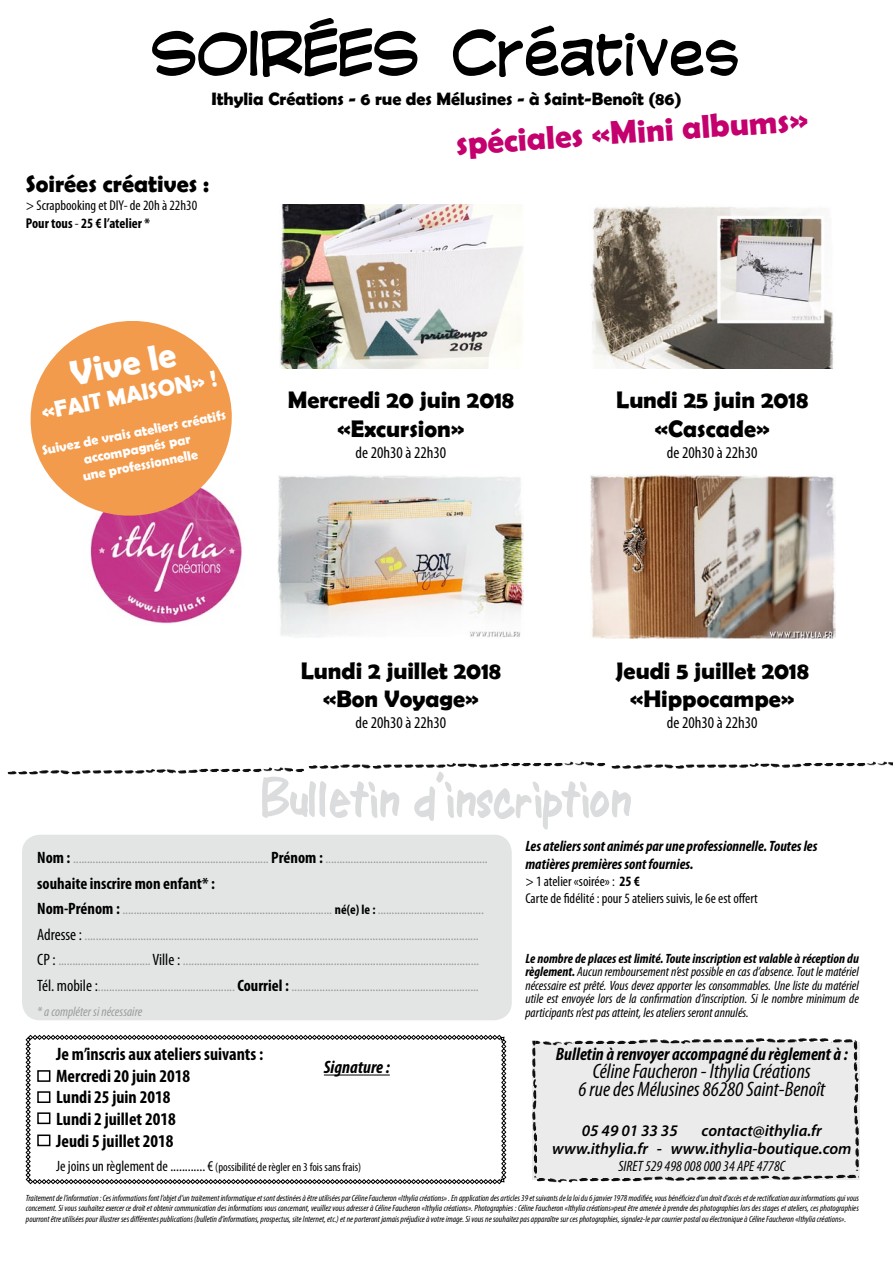
<style>
.page{position:relative;width:893px;height:1263px;background:#fff}
.page>*{position:absolute;margin:0;border:0;box-sizing:border-box;transform-origin:0 0}
.t1{font:58.5px "Rehotalko";color:#000}
.t2{font:55.5px "SNF Practicality";color:#dbdcdd}
.t3{font:700 35.85px "Berlin Sans FB Demi";color:#fff}
.t4{font:700 33px "Berlin Sans FB Demi";color:#c4006e}
.t5{font:700 24px/28.8px "Berlin Sans FB Demi";color:#000;text-align:center}
.t6{font:700 23.1px "Berlin Sans FB Demi";color:#fff}
.t7{font:italic condensed 21px/18px "Myriad Pro";color:#000;text-align:center}
.t8{font:700 condensed 18px/21.6px "Myriad Pro";color:#000}
.t9{font:700 18px "Berlin Sans FB Demi";color:#000}
.t10{font:italic 700 condensed 18px "Myriad Pro";color:#000}
.t11{font:condensed 16.5px "Myriad Pro";color:#000}
.t12{font:700 condensed 16.5px "Myriad Pro";color:#000}
.t13{font:italic 600 16.2px/18px "Myriad Pro";color:#000}
.t14{font:italic 700 condensed 15px/18px "Myriad Pro";color:#000}
.t15{font:italic condensed 15px "Myriad Pro";color:#000}
.t16{font:condensed 14.25px/18px "Myriad Pro";color:#000}
.t17{font:700 13.8px/16.6px "Berlin Sans FB Demi";color:#fff;text-align:center}
.t18{font:13.5px/25.5px "Myriad Pro";color:#9c9e9f}
.t19{font:italic condensed 13.5px/13.5px "Myriad Pro";color:#000;text-align:justify}
.t20{font:condensed 12px "Myriad Pro";color:#000}
.t21{font:italic condensed 9px/10.5px "Myriad Pro";color:#000;text-align:justify}
.s1{font-weight:700}
.s2{font-weight:700;font-stretch:condensed;font-size:16.5px;color:#000}
.s3{font-weight:700;font-stretch:condensed;color:#000}
.s4{font-stretch:condensed;font-size:16.5px;color:#000}
.s5{font-style:italic;font-stretch:condensed}
.s6{font-size:15px}
</style>
<div class="page">
<svg style="left:26px;top:1035px;width:480px;height:149px"></svg>
<div style="left:22px;top:835px;width:490px;height:185px;background:#e3e4e4;border-radius:18px"></div>
<div style="left:532px;top:1042px;width:327px;height:138px;background:#ebebec"></div>
<img style="left:532px;top:1038px;width:297px;height:8px">
<img style="left:537px;top:1176px;width:296px;height:7px">
<img style="left:532px;top:1041px;width:5px;height:136px">
<img style="left:854px;top:1041px;width:5px;height:130px">
<img style="left:836px;top:1174px;width:23px;height:5px">
<img style="left:833px;top:1039px;width:23px;height:4px">
<hr style="left:324px;top:1074px;width:66px;height:1px;background:#000">
<div style="left:37px;top:1070px;width:13px;height:12px;border:2px solid #000"></div>
<div style="left:37px;top:1091px;width:13px;height:12px;border:2px solid #000"></div>
<div style="left:37px;top:1112px;width:13px;height:12px;border:2px solid #000"></div>
<img style="left:90px;top:524px;width:152px;height:100px">
<div style="left:37px;top:1134px;width:13px;height:12px;border:2px solid #000"></div>
<img style="left:280px;top:204px;width:243px;height:165px">
<img style="left:590px;top:206px;width:244px;height:163px">
<img style="left:278px;top:475px;width:246px;height:162px">
<img style="left:590px;top:474px;width:245px;height:165px">
<svg style="left:30px;top:321px;width:206px;height:203px;fill:#f39b4d"></svg>
<img style="left:7px;top:767px;width:297px;height:7px">
<img style="left:309px;top:761px;width:296px;height:8px">
<img style="left:611px;top:761px;width:282px;height:8px">
<h1 class="t1" style="left:152px;top:3px;width:590px">SOIRÉES Créatives</h1>
<h3 class="t9" style="left:211px;top:89px;width:472px">Ithylia Créations - 6 rue des Mélusines - à Saint-Benoît (86)</h3>
<h3 class="t5" style="left:26px;top:168px;width:185px">Soirées créatives :</h3>
<h3 class="t16" style="left:26px;top:196px;width:173px">&gt; Scrapbooking et DIY- de 20h à 22h30<br><span class="s1">Pour tous</span> - <span class="s1">25 € l’atelier *</span></h3>
<h3 class="t3" style="left:67px;top:353px;width:108px;rotate:-11deg">Vive le</h3>
<h3 class="t6" style="left:39px;top:399px;width:180px;rotate:-11deg">«FAIT MAISON» !</h3>
<h3 class="t17" style="left:40px;top:442px;width:189px;rotate:-11deg">Suivez de vrais ateliers créatifs accompagnés par<br>une professionnelle</h3>
<h3 class="t4" style="left:455px;top:125px;width:354px;rotate:-4deg">spéciales «Mini albums»</h3>
<h3 class="t5" style="left:288px;top:385px;width:228px">Mercredi 20 juin 2018 «Excursion»</h3>
<h3 class="t11" style="left:356px;top:443px;width:92px">de 20h30 à 22h30</h3>
<h3 class="t5" style="left:616px;top:385px;width:193px">Lundi 25 juin 2018 «Cascade»</h3>
<h3 class="t11" style="left:667px;top:443px;width:92px">de 20h30 à 22h30</h3>
<h3 class="t5" style="left:301px;top:655px;width:202px">Lundi 2 juillet 2018 «Bon Voyage»</h3>
<h3 class="t11" style="left:356px;top:713px;width:92px">de 20h30 à 22h30</h3>
<h3 class="t5" style="left:616px;top:655px;width:195px">Jeudi 5 juillet 2018 «Hippocampe»</h3>
<h3 class="t11" style="left:667px;top:713px;width:92px">de 20h30 à 22h30</h3>
<h2 class="t2" style="left:262px;top:768px;width:371px">Bulletin d’inscription</h2>
<h3 class="t18" style="left:37px;top:846px;width:452px"><span class="s2">Nom :</span> ...................................................................... <span class="s2">Prénom :</span> ..........................................................</h3>
<h3 class="t12" style="left:37px;top:873px;width:179px">souhaite inscrire mon enfant* :</h3>
<p class="t18" style="left:37px;top:897px;width:448px"><span class="s2">Nom-Prénom :</span> ........................................................................... <span class="s3">né(e) le :</span> ......................................<br><span class="s4">Adresse :</span> .............................................................................................................................................<br><span class="s4">CP :</span> ................................. <span class="s4">Ville :</span> ..........................................................................................................<br><span class="s4">Tél. mobile :</span>................................................. <span class="s2">Courriel :</span> ................................................................... <span class="s5">* a compléter si nécessaire</span></p>
<h3 class="t8" style="left:56px;top:1043px;width:209px">Je m’inscris aux ateliers suivants :<br>Mercredi 20 juin 2018<br>Lundi 25 juin 2018<br>Lundi 2 juillet 2018<br>Jeudi 5 juillet 2018</h3>
<h3 class="t20" style="left:56px;top:1159px;width:307px"><span class="s6">Je joins un règlement de ............ €</span> (possibilité de règler en 3 fois sans frais)</h3>
<h3 class="t10" style="left:324px;top:1056px;width:67px">Signature :</h3>
<h3 class="t14" style="left:525px;top:836px;width:294px">Les ateliers sont animés par une professionnelle. Toutes les matières premières sont fournies.</h3>
<h3 class="t16" style="left:525px;top:872px;width:234px;line-height:17.1px">&gt; 1 atelier «soirée» : <span class="s1">25 €<br></span>Carte de fidélité : pour 5 ateliers suivis, le 6e est offert</h3>
<p class="t19" style="left:525px;top:951px;width:335px"><span class="s1">Le nombre de places est limité. Toute inscription est valable à réception du règlement.</span> Aucun remboursement n’est possible en cas d’absence. Tout le matériel nécessaire est prêté. Vous devez apporter les consommables. Une liste du matériel utile est envoyée lors de la confirmation d’inscription. Si le nombre minimum de participants n’est pas atteint, les ateliers seront annulés.</p>
<h3 class="t10" style="left:556px;top:1043px;width:293px">Bulletin à renvoyer accompagné du règlement à :</h3>
<h3 class="t7" style="left:578px;top:1062px;width:248px">Céline Faucheron - Ithylia Créations<br>6 rue des Mélusines 86280 Saint-Benoît</h3>
<h3 class="t13" style="left:582px;top:1121px;width:98px">05 49 01 33 35</h3>
<h3 class="t13" style="left:552px;top:1121px;width:301px;text-indent:149px">contact@ithylia.fr www.ithylia.fr - www.ithylia-boutique.com</h3>
<h3 class="t15" style="left:618px;top:1157px;width:168px">SIRET 529 498 008 000 34 APE 4778C</h3>
<p class="t21" style="left:26px;top:1192px;width:835px">Traitement de l’information : Ces informations font l’objet d’un traitement informatique et sont destinées à être utilisées par Céline Faucheron «Ithylia créations» . En application des articles 39 et suivants de la loi du 6 janvier 1978 modifiée, vous bénéficiez d’un droit d’accès et de rectification aux informations qui vous concernent. Si vous souhaitez exercer ce droit et obtenir communication des informations vous concernant, veuillez vous adresser à Céline Faucheron «Ithylia créations». Photographies : Céline Faucheron «Ithylia créations»peut être amenée à prendre des photographies lors des stages et ateliers, ces photographies pourront être utilisées pour illustrer ses différentes publications (bulletin d’informations, prospectus, site Internet, etc.) et ne porteront jamais préjudice à votre image. Si vous ne souhaitez pas apparaître sur ces photographies, signalez-le par courrier postal ou électronique à Céline Faucheron «Ithylia créations».</p>
</div>
